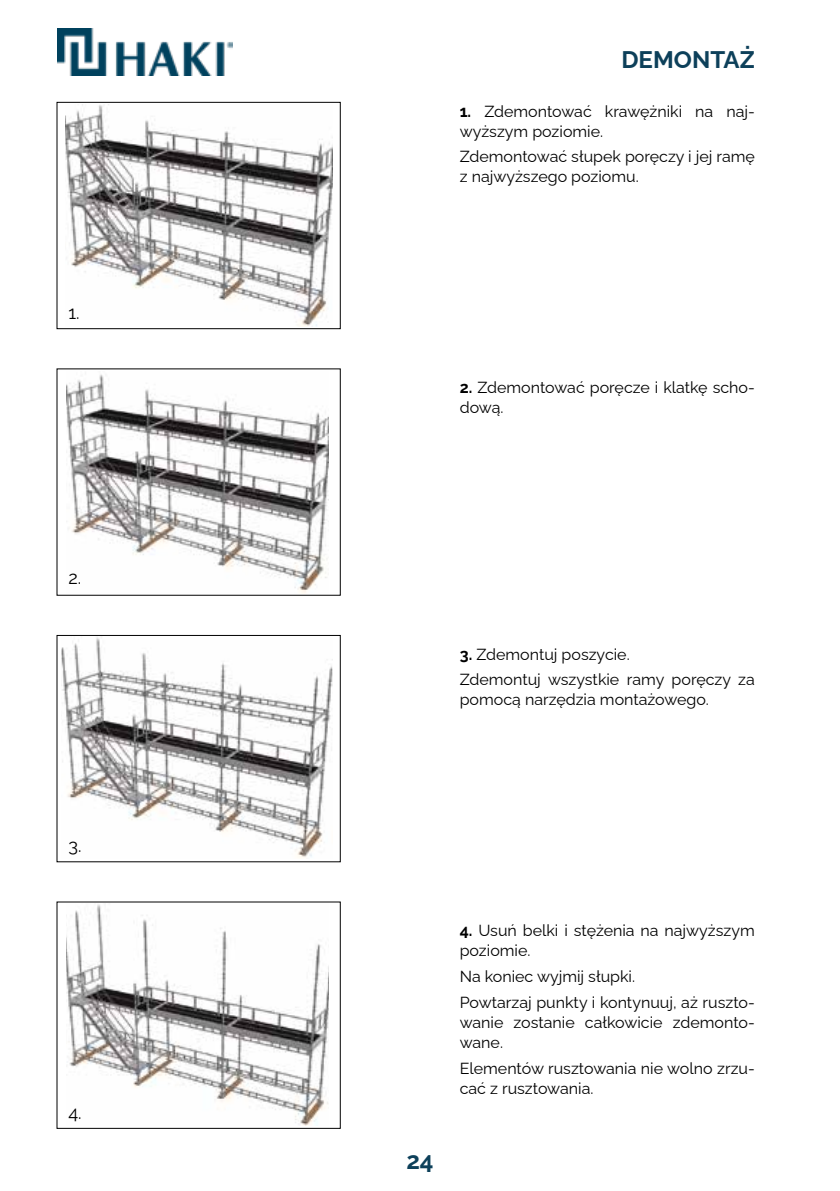
<style>
.page{position:relative;width:840px;height:1191px;background:#fff}
.page>*{position:absolute;margin:0;border:0;box-sizing:border-box;transform-origin:0 0}
.t1{font:700 24px "Raleway";color:#0d405a}
.t2{font:18px "Raleway";color:#000}
.t3{font:16px/20px "Raleway";color:#000}
.s1{font-weight:700}
</style>
<div class="page">
<img style="left:57px;top:28px;width:176px;height:48px">
<div style="left:57px;top:102px;width:283px;height:227px;border:1px solid #000"></div>
<img style="left:65px;top:105px;width:268px;height:222px">
<img style="left:66px;top:374px;width:263px;height:219px">
<img style="left:61px;top:637px;width:271px;height:221px">
<img style="left:66px;top:904px;width:262px;height:221px">
<p class="t2" style="left:68px;top:298px;width:13px">1.</p>
<p class="t2" style="left:68px;top:563px;width:14px">2.</p>
<p class="t2" style="left:68px;top:831px;width:15px">3.</p>
<p class="t2" style="left:68px;top:1097px;width:15px">4.</p>
<h1 class="t1" style="left:621px;top:40px;width:135px">DEMONTAŻ</h1>
<p class="t3" style="left:459px;top:99px;width:296px"><span class="s1">1.</span> Zdemontować krawężniki na naj&shy;wyższym poziomie.</p>
<p class="t3" style="left:459px;top:145px;width:296px">Zdemontować słupek poręczy i jej ramę z najwyższego poziomu.</p>
<p class="t3" style="left:459px;top:375px;width:296px"><span class="s1">2.</span> Zdemontować poręcze i klatkę scho&shy;dową.</p>
<p class="t3" style="left:459px;top:639px;width:296px;line-height:25.6px"><span class="s1">3.</span> Zdemontuj poszycie.<br>Zdemontuj wszystkie ramy poręczy za</p>
<p class="t3" style="left:459px;top:688px;width:250px">pomocą narzędzia montażowego.</p>
<h1 class="t1" style="left:406px;top:1141px;width:29px">24</h1>
<p class="t3" style="left:459px;top:919px;width:296px"><span class="s1">4.</span> Usuń belki i stężenia na najwyższym poziomie.</p>
<p class="t3" style="left:459px;top:962px;width:296px;line-height:25.6px">Na koniec wyjmij słupki.<br>Powtarzaj punkty i kontynuuj, aż ruszto-</p>
<p class="t3" style="left:459px;top:1010px;width:296px">wanie zostanie całkowicie zdemonto&shy;wane.</p>
<p class="t3" style="left:459px;top:1056px;width:296px">Elementów rusztowania nie wolno zrzu&shy;cać z rusztowania.</p>
</div>
